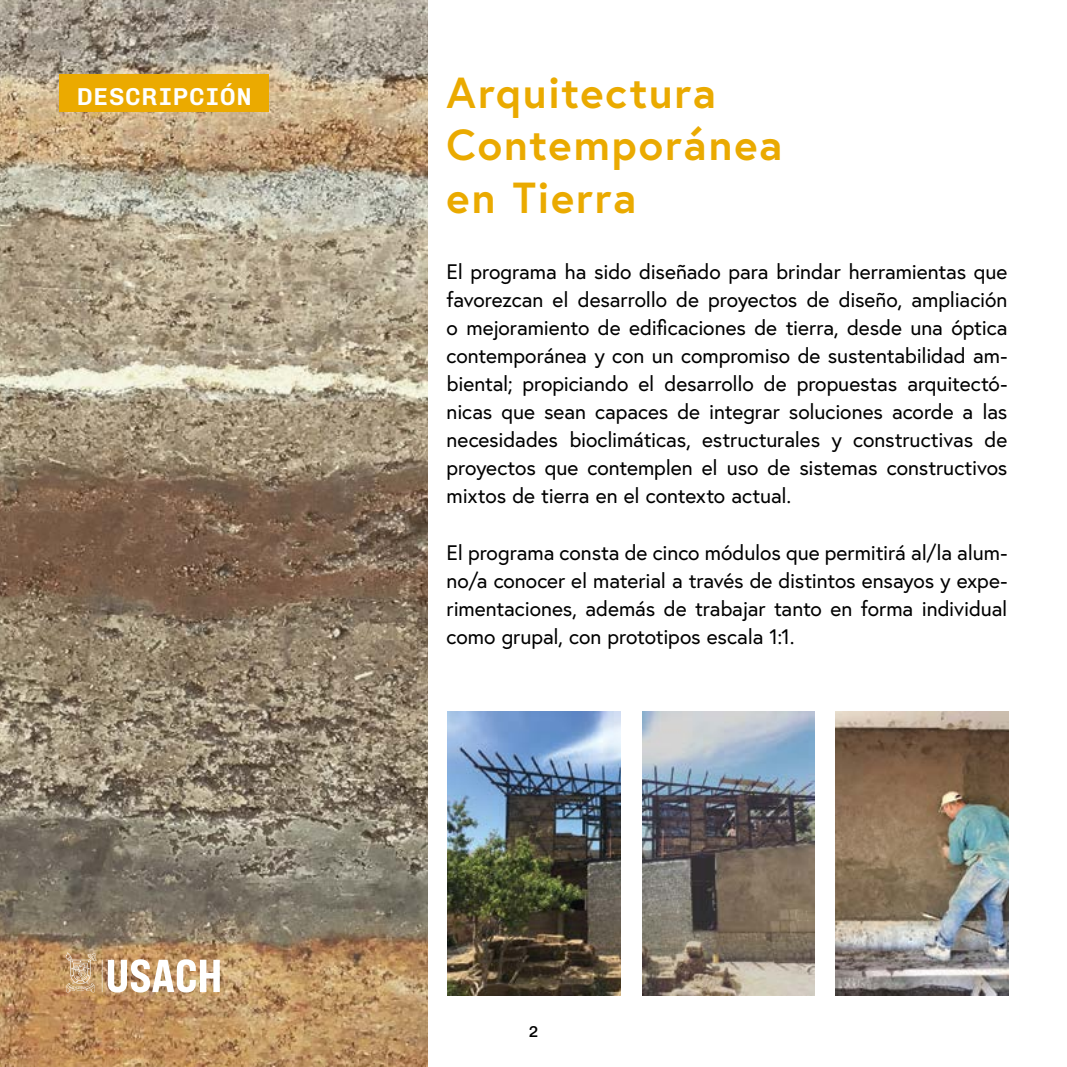
<style>
.page{position:relative;width:1067px;height:1067px;background:#fff}
.page>*{position:absolute;margin:0;border:0;box-sizing:border-box;transform-origin:0 0}
.t1{font:700 43.4px/52.1px "Europa";letter-spacing:.04em;color:#eaaa00}
.t2{font:600 24.5px "Chivo Mono";letter-spacing:.055em;color:#fff}
.t3{font:21px/28px "Europa";letter-spacing:-.005em;color:#000;text-align:justify}
.t4{font:500 15.75px "Chivo Mono";color:#000}
</style>
<div class="page">
<img style="left:0;top:0;width:428px;height:1067px">
<img style="left:448px;top:711px;width:172px;height:284px">
<img style="left:642px;top:711px;width:172px;height:284px">
<img style="left:835px;top:711px;width:173px;height:284px">
<div style="left:60px;top:74px;width:209px;height:38px;background:#ebaa00"></div>
<svg style="left:66px;top:952px;width:30px;height:40px"></svg>
<svg style="left:102px;top:959px;width:118px;height:33px"></svg>
<p class="t2" style="left:77px;top:77px;width:176px">DESCRIPCIÓN</p>
<h1 class="t1" style="left:446px;top:66px;width:337px">Arquitectura<br>Contemporánea en Tierra</h1>
<p class="t3" style="left:446px;top:258px;width:562px">El programa ha sido diseñado para brindar herramientas que favorezcan el desarrollo de proyectos de diseño, ampliación o mejoramiento de edificaciones de tierra, desde una óptica contemporánea y con un compromiso de sustentabilidad am&shy;biental; propiciando el desarrollo de propuestas arquitectó&shy;nicas que sean capaces de integrar soluciones acorde a las necesidades bioclimáticas, estructurales y constructivas de proyectos que contemplen el uso de sistemas constructivos mixtos de tierra en el contexto actual.</p>
<p class="t3" style="left:446px;top:538px;width:562px">El programa consta de cinco módulos que permitirá al/la alum&shy;no/a conocer el material a través de distintos ensayos y expe&shy;rimentaciones, además de trabajar tanto en forma individual como grupal, con prototipos escala 1:1.</p>
<p class="t4" style="left:529px;top:1019px;width:11px">2</p>
</div>
